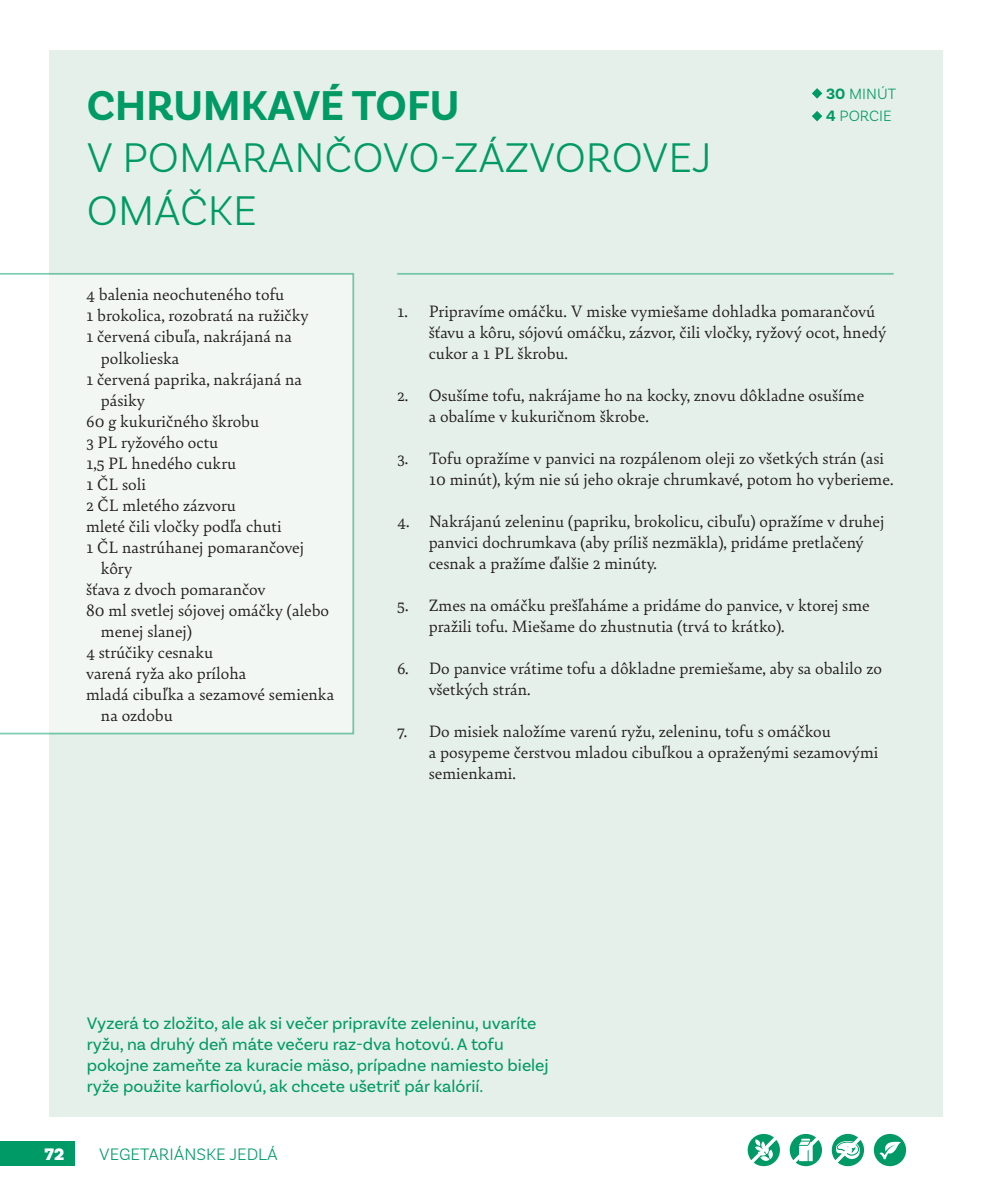
<style>
.page{position:relative;width:993px;height:1191px;background:#fff}
.page>*{position:absolute;margin:0;border:0;box-sizing:border-box;transform-origin:0 0}
.t1{font:300 43.75px/52.5px "Basic Sans";color:#009a66}
.t2{font:700 43.75px "Basic Sans";color:#009a66}
.t3{font:17.5px/21px "Bely";color:#231f20}
.t4{font:17.5px/21px "Basic Sans";color:#009a66}
.t5{font:300 17.5px "Basic Sans";color:#009a66}
.t6{font:900 17.5px "Basic Sans";color:#fff}
.t7{font:300 15.75px/22.8px "Basic Sans";color:#009a66}
.s1{font-weight:700}
</style>
<div class="page">
<div style="left:0;top:1141px;width:74px;height:25px;background:#009a66"></div>
<div style="left:50px;top:50px;width:893px;height:1066px;background:#e6f0ea"></div>
<svg style="left:812px;top:88px;width:10px;height:11px"></svg>
<svg style="left:812px;top:111px;width:10px;height:10px"></svg>
<hr style="left:397px;top:273px;width:496px;height:2px;background:#009a66">
<svg style="left:0;top:273px;width:354px;height:461px;fill:#f2f7f4"></svg>
<svg style="left:873px;top:1134px;width:32px;height:32px"></svg>
<svg style="left:789px;top:1134px;width:32px;height:32px"></svg>
<svg style="left:747px;top:1134px;width:32px;height:32px"></svg>
<svg style="left:831px;top:1134px;width:32px;height:32px"></svg>
<h1 class="t2" style="left:87px;top:79px;width:374px">CHRUMKAVÉ TOFU</h1>
<h1 class="t1" style="left:87px;top:131px;width:626px">V POMARANČOVO-ZÁZVOROVEJ<br>OMÁČKE</h1>
<p class="t7" style="left:825px;top:82px;width:72px"><span class="s1">30</span> MINÚT<br><span class="s1">4</span> PORCIE</p>
<p class="t3" style="left:86px;top:283px;width:200px">4 balenia neochuteného tofu</p>
<p class="t3" style="left:86px;top:304px;width:224px">1 brokolica, rozobratá na ružičky</p>
<p class="t3" style="left:86px;top:325px;width:207px">1 červená cibuľa, nakrájaná na</p>
<p class="t3" style="left:101px;top:346px;width:80px">polkolieska</p>
<p class="t3" style="left:86px;top:367px;width:217px">1 červená paprika, nakrájaná na</p>
<p class="t3" style="left:101px;top:388px;width:46px">pásiky</p>
<p class="t3" style="left:86px;top:409px;width:174px">60 g kukuričného škrobu</p>
<p class="t3" style="left:86px;top:430px;width:134px">3 PL ryžového octu</p>
<p class="t3" style="left:86px;top:451px;width:152px">1,5 PL hnedého cukru</p>
<p class="t3" style="left:86px;top:472px;width:62px">1 ČL soli</p>
<p class="t3" style="left:86px;top:493px;width:151px">2 ČL mletého zázvoru</p>
<p class="t3" style="left:86px;top:514px;width:197px">mleté čili vločky podľa chuti</p>
<p class="t3" style="left:86px;top:535px;width:219px">1 ČL nastrúhanej pomarančovej</p>
<p class="t3" style="left:101px;top:556px;width:33px">kôry</p>
<p class="t3" style="left:86px;top:577px;width:181px">šťava z dvoch pomarančov</p>
<p class="t3" style="left:86px;top:598px;width:244px">80 ml svetlej sójovej omáčky (alebo</p>
<p class="t3" style="left:101px;top:619px;width:92px">menej slanej)</p>
<p class="t3" style="left:86px;top:640px;width:129px">4 strúčiky cesnaku</p>
<p class="t3" style="left:86px;top:661px;width:162px">varená ryža ako príloha</p>
<p class="t3" style="left:86px;top:682px;width:250px">mladá cibuľka a sezamové semienka</p>
<p class="t3" style="left:101px;top:703px;width:73px">na ozdobu</p>
<p class="t3" style="left:428px;top:300px;width:459px;text-indent:-32px">1. Pripravíme omáčku. V miske vymiešame dohladka pomarančovú šťavu a kôru, sójovú omáčku, zázvor, čili vločky, ryžový ocot, hnedý cukor a 1 PL škrobu.</p>
<p class="t3" style="left:428px;top:384px;width:437px;text-indent:-32px">2. Osušíme tofu, nakrájame ho na kocky, znovu dôkladne osušíme a obalíme v kukuričnom škrobe.</p>
<p class="t3" style="left:428px;top:447px;width:466px;text-indent:-32px">3. Tofu opražíme v panvici na rozpálenom oleji zo všetkých strán (asi<br>10 minút), kým nie sú jeho okraje chrumkavé, potom ho vyberieme.</p>
<p class="t3" style="left:428px;top:510px;width:457px;text-indent:-32px">4. Nakrájanú zeleninu (papriku, brokolicu, cibuľu) opražíme v druhej panvici dochrumkava (aby príliš nezmäkla), pridáme pretlačený cesnak a pražíme ďalšie 2 minúty.</p>
<p class="t3" style="left:428px;top:594px;width:442px;text-indent:-32px">5. Zmes na omáčku prešľaháme a pridáme do panvice, v ktorej sme pražili tofu. Miešame do zhustnutia (trvá to krátko).</p>
<p class="t3" style="left:428px;top:657px;width:454px;text-indent:-32px">6. Do panvice vrátime tofu a dôkladne premiešame, aby sa obalilo zo všetkých strán.</p>
<p class="t3" style="left:428px;top:720px;width:451px;text-indent:-32px">7. Do misiek naložíme varenú ryžu, zeleninu, tofu s omáčkou<br>a posypeme čerstvou mladou cibuľkou a opraženými sezamovými semienkami.</p>
<p class="t4" style="left:87px;top:1012px;width:463px">Vyzerá to zložito, ale ak si večer pripravíte zeleninu, uvaríte ryžu, na druhý deň máte večeru raz-dva hotovú. A tofu pokojne zameňte za kuracie mäso, prípadne namiesto bielej ryže použite karfiolovú, ak chcete ušetriť pár kalórií.</p>
<p class="t6" style="left:45px;top:1143px;width:21px">72</p>
<p class="t5" style="left:99px;top:1143px;width:180px">VEGETARIÁNSKE JEDLÁ</p>
</div>
